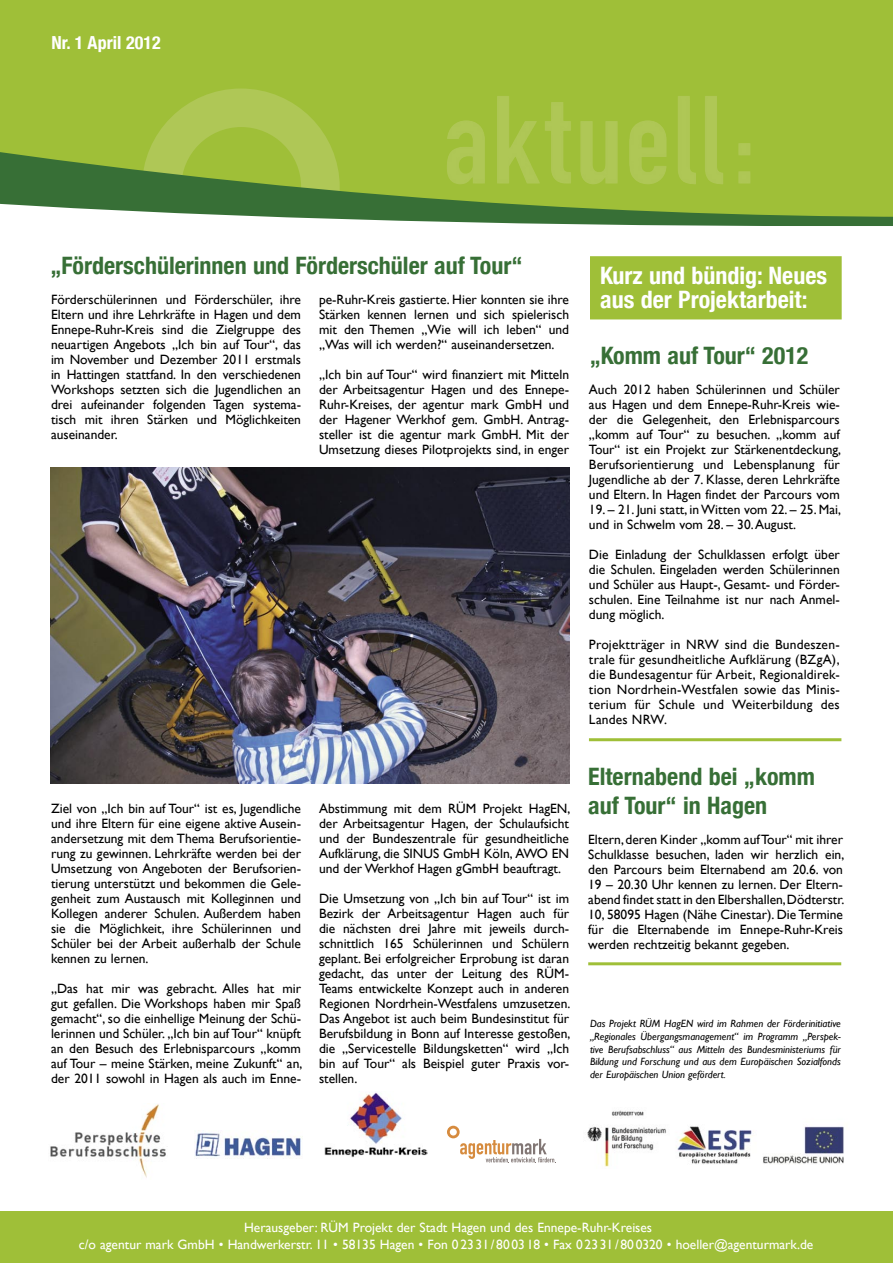
<style>
.page{position:relative;width:893px;height:1263px;background:#fff}
.page>*{position:absolute;margin:0;border:0;box-sizing:border-box;transform-origin:0 0}
.Fliesstext{font:700 condensed 24px/29px "Helvetica Neue";color:#376f36}
.Fliesstext-2{font:700 condensed 24px/24px "Helvetica Neue";color:#fff}
.t1{font:700 condensed 18px "Helvetica Neue";color:#fff}
.Fliesstext-3{font:13.5px/15px "Gill Sans";color:#000;text-align:justify}
.Fliesstext-4{font:13.5px/16.5px "Gill Sans";color:#fff;text-align:center}
.Fliesstext-5{font:italic 10.5px/12.6px "Gill Sans";color:#000;text-align:justify}
</style>
<div class="page">
<div style="left:591px;top:257px;width:250px;height:62px;background:#9fbf38"></div>
<div style="left:0;top:1211px;width:893px;height:52px;background:#9fbf38"></div>
<hr style="left:589px;top:738px;width:252px;height:3px;background:#9fbf38">
<img style="left:51px;top:468px;width:519px;height:315px">
<div style="left:0;top:0;width:889px;height:144px;background:#9fbf38"></div>
<svg style="left:142px;top:89px;width:197px;height:55px;background:#a7c348"></svg>
<svg style="left:889px;top:0;width:4px;height:144px"></svg>
<svg style="left:0;top:144px;width:893px;height:124px"></svg>
<img style="left:195px;top:1130px;width:106px;height:28px">
<img style="left:325px;top:1092px;width:102px;height:66px">
<svg style="left:460px;top:1139px;width:96px;height:24px"></svg>
<svg style="left:447px;top:1126px;width:13px;height:12px"></svg>
<div style="left:450px;top:1128px;width:7px;height:7px;background:#fff;border-radius:50%"></div>
<img style="left:587px;top:1110px;width:257px;height:57px">
<img style="left:50px;top:1104px;width:116px;height:74px">
<hr style="left:588px;top:962px;width:253px;height:3px;background:#9fbf38">
<svg style="left:447px;top:96px;width:303px;height:88px;background:#a5c143"></svg>
<p class="t1" style="left:51px;top:31px;width:111px">Nr. 1 April 2012</p>
<p class="Fliesstext" style="left:50px;top:251px;width:474px">„Förderschülerinnen und Förderschüler auf Tour“</p>
<p class="Fliesstext-3" style="left:51px;top:292px;width:252px">Förderschülerinnen und Förderschüler, ihre Eltern und ihre Lehrkräfte in Hagen und dem Ennepe-Ruhr-Kreis sind die Zielgruppe des neuartigen Angebots „Ich bin auf Tour“, das im November und Dezember 2011 erstmals in Hattingen stattfand. In den verschiedenen Workshops setzten sich die Jugendlichen an drei aufeinander folgenden Tagen systema&shy;tisch mit ihren Stärken und Möglichkeiten auseinander.</p>
<p class="Fliesstext-3" style="left:319px;top:292px;width:252px">pe-Ruhr-Kreis gastierte. Hier konnten sie ihre Stärken kennen lernen und sich spielerisch mit den Themen „Wie will ich leben“ und „Was will ich werden?“ auseinandersetzen.</p>
<p class="Fliesstext-3" style="left:319px;top:367px;width:252px">„Ich bin auf Tour“ wird finanziert mit Mitteln der Arbeitsagentur Hagen und des Ennepe-Ruhr-Kreises, der agentur mark GmbH und der Hagener Werkhof gem. GmbH. Antrag&shy;steller ist die agentur mark GmbH. Mit der Umsetzung dieses Pilotprojekts sind, in enger</p>
<p class="Fliesstext-3" style="left:51px;top:801px;width:252px">Ziel von „Ich bin auf Tour“ ist es, Jugendliche und ihre Eltern für eine eigene aktive Ausein&shy;andersetzung mit dem Thema Berufsorientie&shy;rung zu gewinnen. Lehrkräfte werden bei der Umsetzung von Angeboten der Berufsorien&shy;tierung unterstützt und bekommen die Gele&shy;genheit zum Austausch mit Kolleginnen und Kollegen anderer Schulen. Außerdem haben sie die Möglichkeit, ihre Schülerinnen und Schüler bei der Arbeit außerhalb der Schule kennen zu lernen.</p>
<p class="Fliesstext-3" style="left:51px;top:981px;width:253px">„Das hat mir was gebracht. Alles hat mir gut gefallen. Die Workshops haben mir Spaß gemacht“, so die einhellige Meinung der Schü&shy;lerinnen und Schüler. „Ich bin auf Tour“ knüpft an den Besuch des Erlebnisparcours „komm auf Tour – meine Stärken, meine Zukunft“ an, der 2011 sowohl in Hagen als auch im Enne-</p>
<p class="Fliesstext-3" style="left:319px;top:801px;width:253px">Abstimmung mit dem RÜM Projekt HagEN, der Arbeitsagentur Hagen, der Schulaufsicht und der Bundeszentrale für gesundheitliche Aufklärung, die SINUS GmbH Köln, AWO EN und der Werkhof Hagen gGmbH beauftragt.</p>
<p class="Fliesstext-3" style="left:319px;top:891px;width:253px">Die Umsetzung von „Ich bin auf Tour“ ist im Bezirk der Arbeitsagentur Hagen auch für die nächsten drei Jahre mit jeweils durch&shy;schnittlich 165 Schülerinnen und Schülern geplant. Bei erfolgreicher Erprobung ist daran gedacht, das unter der Leitung des RÜM-Teams entwickelte Konzept auch in anderen Regionen Nordrhein-Westfalens umzusetzen.<br>Das Angebot ist auch beim Bundesinstitut für Berufsbildung in Bonn auf Interesse gestoßen, die „Servicestelle Bildungsketten“ wird „Ich bin auf Tour“ als Beispiel guter Praxis vor&shy;stellen.</p>
<p class="Fliesstext-2" style="left:600px;top:263px;width:228px">Kurz und bündig: Neues aus der Projektarbeit:</p>
<p class="Fliesstext" style="left:590px;top:340px;width:220px">„Komm auf Tour“ 2012</p>
<p class="Fliesstext-3" style="left:589px;top:382px;width:254px">Auch 2012 haben Schülerinnen und Schüler aus Hagen und dem Ennepe-Ruhr-Kreis wie&shy;der die Gelegenheit, den Erlebnisparcours „komm auf Tour“ zu besuchen. „komm auf Tour“ ist ein Projekt zur Stärkenentdeckung, Berufsorientierung und Lebensplanung für Jugendliche ab der 7. Klasse, deren Lehrkräfte und Eltern. In Hagen findet der Parcours vom</p>
<p class="Fliesstext-3" style="left:589px;top:502px;width:254px">19. – 21. Juni statt, in Witten vom 22. – 25. Mai, und in Schwelm vom 28. – 30. August.</p>
<p class="Fliesstext-3" style="left:589px;top:547px;width:252px">Die Einladung der Schulklassen erfolgt über die Schulen. Eingeladen werden Schülerinnen und Schüler aus Haupt-, Gesamt- und Förder&shy;schulen. Eine Teilnahme ist nur nach Anmel&shy;dung möglich.</p>
<p class="Fliesstext-3" style="left:589px;top:637px;width:252px">Projektträger in NRW sind die Bundeszen&shy;trale für gesundheitliche Aufklärung (BZgA), die Bundesagentur für Arbeit, Regionaldirek&shy;tion Nordrhein-Westfalen sowie das Minis&shy;terium für Schule und Weiterbildung des Landes NRW.</p>
<p class="Fliesstext" style="left:588px;top:762px;width:228px">Elternabend bei „komm auf Tour“ in Hagen</p>
<p class="Fliesstext-3" style="left:588px;top:832px;width:258px">Eltern, deren Kinder „komm auf Tour“ mit ihrer Schulklasse besuchen, laden wir herzlich ein, den Parcours beim Elternabend am 20.6. von 19 – 20.30 Uhr kennen zu lernen. Der Eltern&shy;abend findet statt in den Elbershallen, Dödterstr.<br>10, 58095 Hagen (Nähe Cinestar). Die Termine für die Elternabende im Ennepe-Ruhr-Kreis werden rechtzeitig bekannt gegeben.</p>
<p class="Fliesstext-5" style="left:590px;top:1017px;width:252px">Das Projekt RÜM HagEN wird im Rahmen der Förderinitiative „Regionales Übergangsmanagement“ im Programm „Perspek&shy;tive Berufsabschluss“ aus Mitteln des Bundesministeriums für Bildung und Forschung und aus dem Europäischen Sozialfonds der Europäischen Union gefördert.</p>
<p class="Fliesstext-4" style="left:79px;top:1219px;width:736px">Herausgeber: RÜM Projekt der Stadt Hagen und des Ennepe-Ruhr-Kreises<br>c/o agentur mark GmbH • Handwerkerstr. 11 • 58135 Hagen • Fon 0 23 31 / 80 03 18 • Fax 0 23 31 / 80 0320 • hoeller@agenturmark.de</p>
</div>
